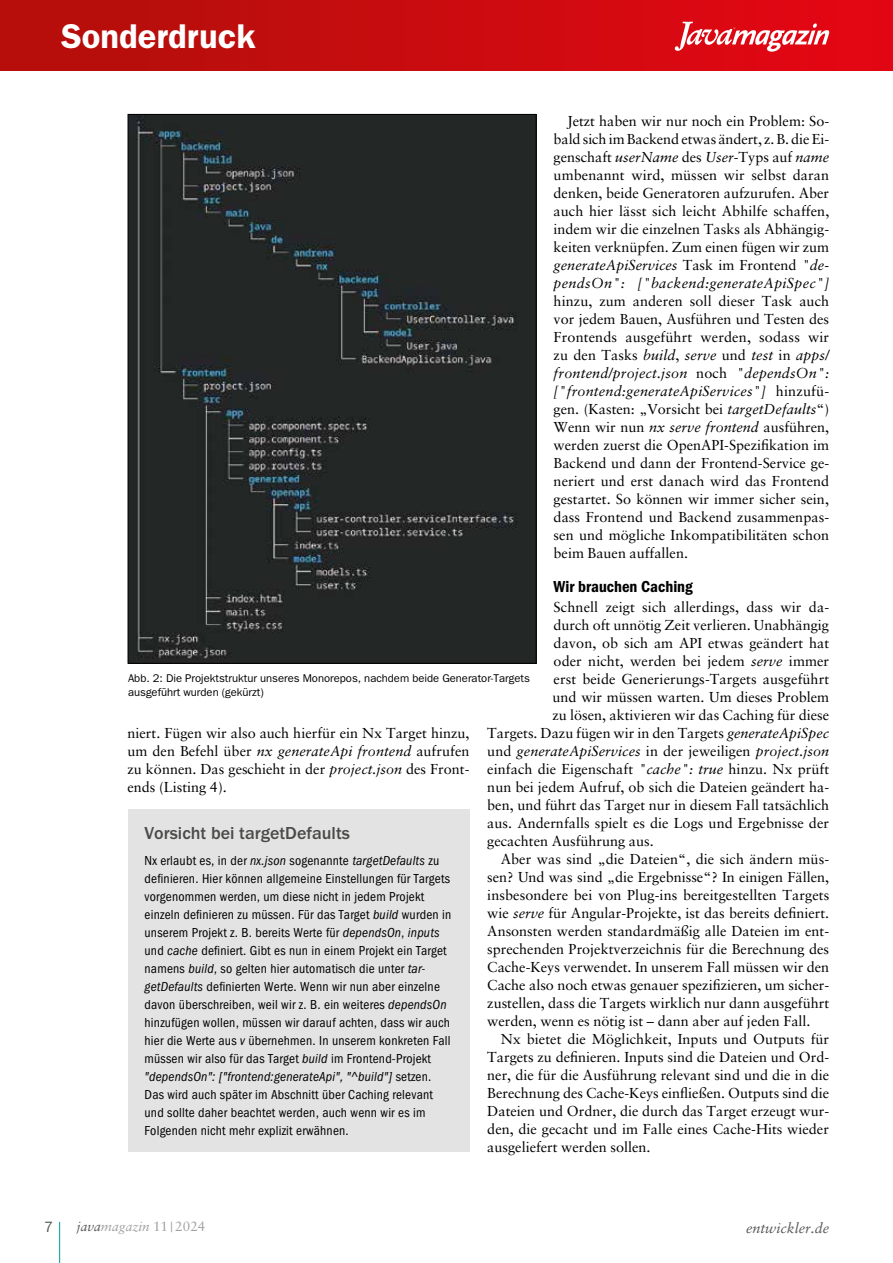
<style>
.page{position:relative;width:893px;height:1263px;background:#fff}
.page>*{position:absolute;margin:0;border:0;box-sizing:border-box;transform-origin:0 0}
.t1{font:600 34.5px "ITC Franklin Gothic Std";color:#fff}
.t2{font:500 18px "ITC Franklin Gothic Std";color:#4a4a49}
.t3{font:16.5px "ITC Franklin Gothic Std Dm Cd";color:#000}
.t4{font:15px "ITC Franklin Gothic Std";color:#575756}
.t5{font:14.4px/18px "Sabon LT Std";color:#000;text-align:justify}
.t6{font:italic 14.4px "Sabon LT Std";letter-spacing:.005em;color:#000}
.t7{font:italic 14.4px "Sabon LT Std";color:#575756}
.t8{font:condensed 13.5px/18px "ITC Franklin Gothic Std";letter-spacing:.015em;color:#000}
.t9{font:italic 13.5px "Sabon LT Std";color:#a1a1a1}
.t10{font:11.25px/14.2px "ITC Franklin Gothic Std";color:#000}
.s1{font-style:italic}
.s2{font-style:normal}
.s3{color:#575756}
</style>
<div class="page">
<hr style="left:59px;top:1222px;width:1px;height:41px;background:#009a9d">
<div style="left:0;top:0;width:893px;height:70px;background:linear-gradient(to right,#b1100b,#e40614)"></div>
<svg style="left:675px;top:22px;width:154px;height:30px"></svg>
<img style="left:130px;top:116px;width:405px;height:546px">
<div style="left:128px;top:809px;width:341px;height:343px;background:#e3e3e3"></div>
<h1 class="t1" style="left:61px;top:16px;width:196px">Sonderdruck</h1>
<p class="t5" style="left:554px;top:112px;width:277px;text-indent:13px">Jetzt haben wir nur noch ein Problem: So&shy;bald sich im Backend etwas ändert, z.B. die Ei&shy;genschaft <span class="s1">userName</span> des <span class="s1">User</span>-Typs auf <span class="s1">name </span>umbenannt wird, müssen wir selbst daran denken, beide Generatoren aufzurufen. Aber auch hier lässt sich leicht Abhilfe schaffen, indem wir die einzelnen Tasks als Abhängig&shy;keiten verknüpfen. Zum einen fügen wir zum <span class="s1">generateApiServices</span> Task im Frontend <span class="s1">"de&shy;pendsOn": ["backend:generateApiSpec"]</span></p>
<p class="t5" style="left:554px;top:292px;width:277px">hinzu, zum anderen soll dieser Task auch vor jedem Bauen, Ausführen und Testen des Frontends ausgeführt werden, sodass wir zu den Tasks <span class="s1">build</span>, <span class="s1">serve</span> und <span class="s1">test</span> in <span class="s1">apps/ frontend/project.json</span> noch <span class="s1">"dependsOn": ["frontend:generateApiServices"]</span> hinzufü&shy;gen. (Kasten: „Vorsicht bei <span class="s1">targetDefaults</span>“)<br>Wenn wir nun <span class="s1">nx serve frontend</span> ausführen, werden zuerst die OpenAPI-Spezifikation im Backend und dann der Frontend-Service ge&shy;neriert und erst danach wird das Frontend gestartet. So können wir immer sicher sein, dass Frontend und Backend zusammenpas&shy;sen und mögliche Inkompatibilitäten schon beim Bauen auffallen.</p>
<p class="t3" style="left:554px;top:577px;width:141px">Wir brauchen Caching</p>
<p class="t5" style="left:554px;top:598px;width:277px">Schnell zeigt sich allerdings, dass wir da-</p>
<p class="t5" style="left:554px;top:616px;width:277px">durch oft unnötig Zeit verlieren. Unabhängig</p>
<p class="t5" style="left:554px;top:634px;width:277px">davon, ob sich am API etwas geändert hat</p>
<p class="t5" style="left:554px;top:652px;width:277px">oder nicht, werden bei jedem <span class="s1">serve</span> immer</p>
<p class="t5" style="left:554px;top:670px;width:277px">erst beide Generierungs-Targets ausgeführt</p>
<p class="t5" style="left:553px;top:688px;width:278px">und wir müssen warten. Um dieses Problem</p>
<p class="t5" style="left:553px;top:706px;width:278px">zu lösen, aktivieren wir das Caching für diese</p>
<p class="t5" style="left:487px;top:724px;width:343px">Targets. Dazu fügen wir in den Targets <span class="s1">generateApiSpec</span></p>
<p class="t6" style="left:487px;top:743px;width:343px"><span class="s2">und</span> generateApiServices <span class="s2">in der jeweiligen</span> project.json</p>
<p class="t5" style="left:487px;top:760px;width:343px">einfach die Eigenschaft <span class="s1">"cache": true</span> hinzu. Nx prüft</p>
<p class="t5" style="left:487px;top:778px;width:343px">nun bei jedem Aufruf, ob sich die Dateien geändert ha-</p>
<p class="t5" style="left:487px;top:796px;width:343px">ben, und führt das Target nur in diesem Fall tatsächlich</p>
<p class="t5" style="left:487px;top:814px;width:343px">aus. Andernfalls spielt es die Logs und Ergebnisse der</p>
<p class="t5" style="left:487px;top:832px;width:168px">gecachten Ausführung aus.</p>
<p class="t5" style="left:501px;top:850px;width:330px">Aber was sind „die Dateien“, die sich ändern müs-</p>
<p class="t5" style="left:487px;top:868px;width:343px">sen? Und was sind „die Ergebnisse“? In einigen Fällen,</p>
<p class="t5" style="left:487px;top:886px;width:344px">insbesondere bei von Plug-ins bereitgestellten Targets</p>
<p class="t5" style="left:487px;top:904px;width:343px">wie <span class="s1">serve</span> für Angular-Projekte, ist das bereits definiert.</p>
<p class="t5" style="left:487px;top:922px;width:343px">Ansonsten werden standardmäßig alle Dateien im ent-</p>
<p class="t5" style="left:487px;top:940px;width:343px">sprechenden Projektverzeichnis für die Berechnung des</p>
<p class="t5" style="left:487px;top:958px;width:343px">Cache-Keys verwendet. In unserem Fall müssen wir den</p>
<p class="t5" style="left:487px;top:976px;width:343px">Cache also noch etwas genauer spezifizieren, um sicher-</p>
<p class="t5" style="left:487px;top:994px;width:343px">zustellen, dass die Targets wirklich nur dann ausgeführt</p>
<p class="t5" style="left:487px;top:1012px;width:325px">werden, wenn es nötig ist – dann aber auf jeden Fall.</p>
<p class="t5" style="left:501px;top:1030px;width:330px">Nx bietet die Möglichkeit, Inputs und Outputs für</p>
<p class="t5" style="left:487px;top:1048px;width:343px">Targets zu definieren. Inputs sind die Dateien und Ord-</p>
<p class="t5" style="left:487px;top:1066px;width:343px">ner, die für die Ausführung relevant sind und die in die</p>
<p class="t5" style="left:487px;top:1084px;width:343px">Berechnung des Cache-Keys einfließen. Outputs sind die</p>
<p class="t5" style="left:487px;top:1102px;width:343px">Dateien und Ordner, die durch das Target erzeugt wur-</p>
<p class="t5" style="left:487px;top:1120px;width:343px">den, die gecacht und im Falle eines Cache-Hits wieder</p>
<p class="t5" style="left:487px;top:1138px;width:165px">ausgeliefert werden sollen.</p>
<p class="t10" style="left:128px;top:671px;width:403px">Abb. 2: Die Projektstruktur unseres Monorepos, nachdem beide Generator-Targets ausgeführt wurden (gekürzt)</p>
<p class="t5" style="left:128px;top:724px;width:343px">niert. Fügen wir also auch hierfür ein Nx Target hinzu, um den Befehl über <span class="s1">nx generateApi frontend</span> aufrufen zu können. Das geschieht in der <span class="s1">project.json</span> des Front&shy;ends (Listing 4).</p>
<p class="t2" style="left:145px;top:823px;width:207px">Vorsicht bei targetDefaults</p>
<p class="t8" style="left:145px;top:852px;width:308px">Nx erlaubt es, in der <span class="s1">nx.json</span> sogenannte <span class="s1">targetDefaults</span> zu definieren. Hier können allgemeine Einstellungen für Targets vorgenommen werden, um diese nicht in jedem Projekt einzeln definieren zu müssen. Für das Target <span class="s1">build</span> wurden in unserem Projekt z. B. bereits Werte für <span class="s1">dependsOn</span>, <span class="s1">inputs </span>und <span class="s1">cache</span> definiert. Gibt es nun in einem Projekt ein Target namens <span class="s1">build</span>, so gelten hier automatisch die unter <span class="s1">tar&shy;getDefaults</span> definierten Werte. Wenn wir nun aber einzelne davon überschreiben, weil wir z. B. ein weiteres <span class="s1">dependsOn </span>hinzufügen wollen, müssen wir darauf achten, dass wir auch hier die Werte aus <span class="s1">v</span> übernehmen. In unserem konkreten Fall müssen wir also für das Target <span class="s1">build</span> im Frontend-Projekt <span class="s1">"dependsOn": ["frontend:generateApi", "^build"]</span> setzen.<br>Das wird auch später im Abschnitt über Caching relevant und sollte daher beachtet werden, auch wenn wir es im Folgenden nicht mehr explizit erwähnen.</p>
<p class="t4" style="left:44px;top:1218px;width:11px">7</p>
<p class="t9" style="left:77px;top:1218px;width:130px"><span class="s3">java</span>magazin <span class="s2">11 | 2024</span></p>
<p class="t7" style="left:746px;top:1219px;width:85px">entwickler.de</p>
</div>
